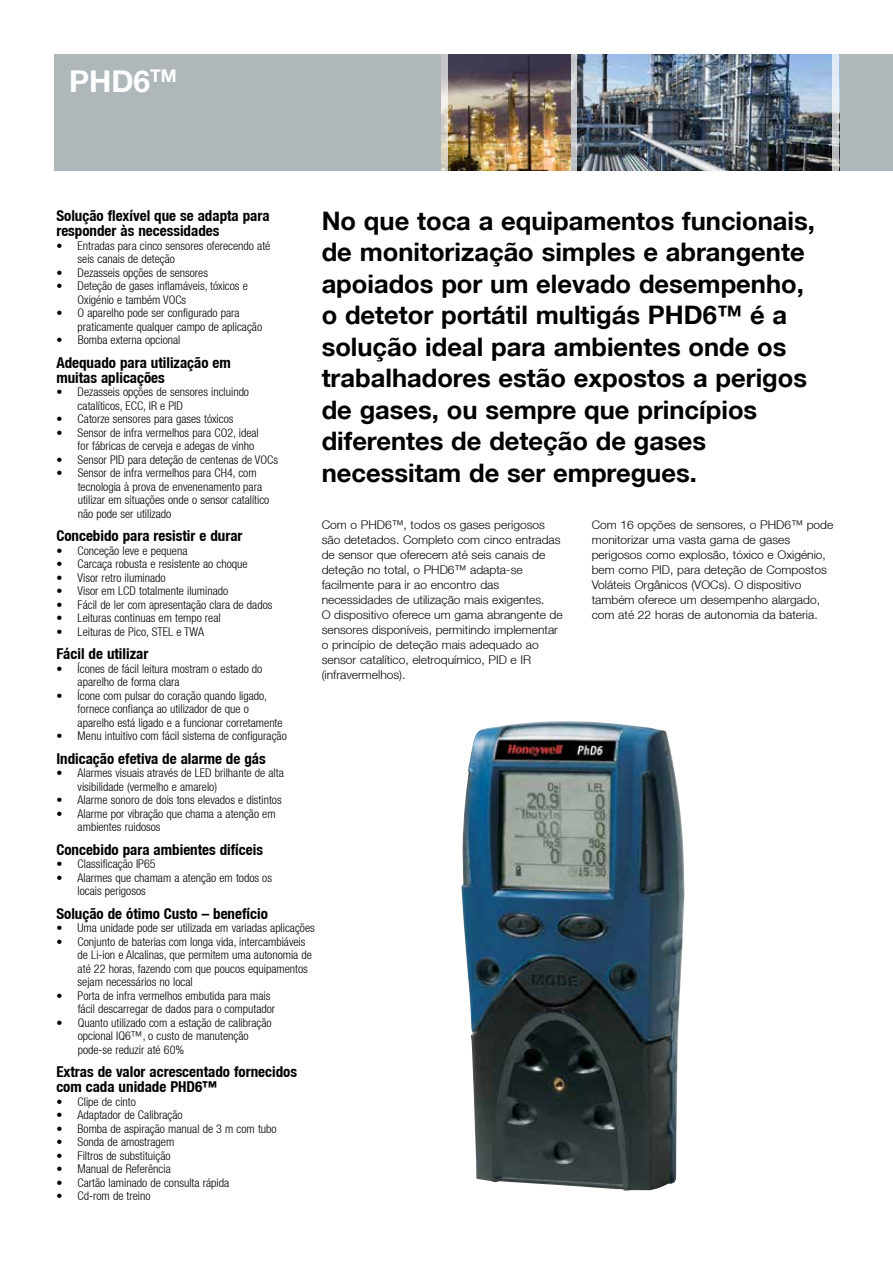
<style>
.page{position:relative;width:893px;height:1263px;background:#fff}
.page>*{position:absolute;margin:0;border:0;box-sizing:border-box;transform-origin:0 0}
.t1{font:700 30px "Helvetica Neue LT";color:#fff}
.t2{font:700 25.5px/31.5px "Helvetica Neue LT";color:#000}
.t3{font:700 condensed 15px/15px "Helvetica Neue LT";color:#000}
.t4{font:300 condensed 12px/13.5px "Helvetica Neue LT";color:#000}
.t5{font:300 12px/15px "Helvetica Neue LT";color:#000}
</style>
<div class="page">
<div style="left:54px;top:54px;width:839px;height:116px;background:#b0b7bb"></div>
<img style="left:448px;top:54px;width:385px;height:116px">
<svg style="left:570px;top:54px;width:7px;height:117px"></svg>
<svg style="left:833px;top:54px;width:6px;height:117px"></svg>
<svg style="left:442px;top:54px;width:6px;height:117px"></svg>
<img style="left:461px;top:721px;width:223px;height:470px">
<h1 class="t1" style="left:69px;top:62px;width:109px">PHD6<sup>TM</sup></h1>
<p class="t3" style="left:56px;top:208px;width:215px">Solução flexível que se adapta para responder às necessidades</p>
<p class="t4" style="left:78px;top:238px;width:194px;text-indent:-21px">• Entradas para cinco sensores oferecendo até seis canais de deteção</p>
<p class="t4" style="left:56px;top:265px;width:153px">• Dezasseis opções de sensores</p>
<p class="t4" style="left:78px;top:279px;width:172px;text-indent:-21px">• Deteção de gases inflamáveis, tóxicos e<br>Oxigénio e também VOCs</p>
<p class="t4" style="left:78px;top:306px;width:186px;text-indent:-21px">• O aparelho pode ser configurado para praticamente qualquer campo de aplicação</p>
<p class="t4" style="left:56px;top:333px;width:126px">• Bomba externa opcional</p>
<p class="t3" style="left:56px;top:355px;width:176px">Adequado para utilização em muitas aplicações</p>
<p class="t4" style="left:78px;top:385px;width:173px;text-indent:-21px">• Dezasseis opções de sensores incluindo catalíticos, ECC, IR e PID</p>
<p class="t4" style="left:56px;top:412px;width:179px">• Catorze sensores para gases tóxicos</p>
<p class="t4" style="left:78px;top:425px;width:183px;text-indent:-21px">• Sensor de infra vermelhos para CO2, ideal for fábricas de cerveja e adegas de vinho</p>
<p class="t4" style="left:56px;top:452px;width:223px">• Sensor PID para deteção de centenas de VOCs</p>
<p class="t4" style="left:78px;top:466px;width:193px;text-indent:-21px">• Sensor de infra vermelhos para CH4, com tecnologia à prova de envenenamento para utilizar em situações onde o sensor catalítico não pode ser utilizado</p>
<p class="t3" style="left:56px;top:528px;width:188px">Concebido para resistir e durar</p>
<p class="t4" style="left:56px;top:543px;width:133px">• Conceção leve e pequena</p>
<p class="t4" style="left:56px;top:557px;width:193px">• Carcaça robusta e resistente ao choque</p>
<p class="t4" style="left:56px;top:570px;width:111px">• Visor retro iluminado</p>
<p class="t4" style="left:56px;top:584px;width:173px">• Visor em LCD totalmente iluminado</p>
<p class="t4" style="left:56px;top:597px;width:218px">• Fácil de ler com apresentação clara de dados</p>
<p class="t4" style="left:56px;top:611px;width:166px">• Leituras continuas em tempo real</p>
<p class="t4" style="left:56px;top:624px;width:149px">• Leituras de Pico, STEL e TWA</p>
<p class="t3" style="left:56px;top:646px;width:94px">Fácil de utilizar</p>
<p class="t4" style="left:78px;top:661px;width:186px;text-indent:-21px">• Ícones de fácil leitura mostram o estado do aparelho de forma clara</p>
<p class="t4" style="left:78px;top:688px;width:207px;text-indent:-21px">• Ícone com pulsar do coração quando ligado, fornece confiança ao utilizador de que o aparelho está ligado e a funcionar corretamente</p>
<p class="t4" style="left:56px;top:729px;width:232px">• Menu intuitivo com fácil sistema de configuração</p>
<p class="t3" style="left:56px;top:751px;width:211px">Indicação efetiva de alarme de gás</p>
<p class="t4" style="left:78px;top:766px;width:208px;text-indent:-21px">• Alarmes visuais através de LED brilhante de alta visibilidade (vermelho e amarelo)</p>
<p class="t4" style="left:56px;top:793px;width:227px">• Alarme sonoro de dois tons elevados e distintos</p>
<p class="t4" style="left:78px;top:807px;width:199px;text-indent:-21px">• Alarme por vibração que chama a atenção em ambientes ruidosos</p>
<p class="t3" style="left:56px;top:842px;width:208px">Concebido para ambientes difíceis</p>
<p class="t4" style="left:56px;top:857px;width:101px">• Classificação IP65</p>
<p class="t4" style="left:78px;top:871px;width:196px;text-indent:-21px">• Alarmes que chamam a atenção em todos os locais perigosos</p>
<p class="t3" style="left:56px;top:906px;width:213px">Solução de ótimo Custo – benefício</p>
<p class="t4" style="left:56px;top:921px;width:260px">• Uma unidade pode ser utilizada em variadas aplicações</p>
<p class="t4" style="left:78px;top:935px;width:236px;text-indent:-21px">• Conjunto de baterias com longa vida, intercambiáveis de Li-ion e Alcalinas, que permitem uma autonomia de até 22 horas, fazendo com que poucos equipamentos sejam necessários no local</p>
<p class="t4" style="left:78px;top:989px;width:199px;text-indent:-21px">• Porta de infra vermelhos embutida para mais fácil descarregar de dados para o computador</p>
<p class="t4" style="left:78px;top:1016px;width:196px;text-indent:-21px">• Quanto utilizado com a estação de calibração opcional IQ6™, o custo de manutenção pode-se reduzir até 60%</p>
<p class="t3" style="left:56px;top:1064px;width:242px">Extras de valor acrescentado fornecidos com cada unidade PHD6™</p>
<p class="t4" style="left:56px;top:1095px;width:81px">• Clipe de cinto</p>
<p class="t4" style="left:56px;top:1108px;width:128px">• Adaptador de Calibração</p>
<p class="t4" style="left:56px;top:1122px;width:222px">• Bomba de aspiração manual de 3 m com tubo</p>
<p class="t4" style="left:56px;top:1135px;width:119px">• Sonda de amostragem</p>
<p class="t4" style="left:56px;top:1149px;width:116px">• Filtros de substituição</p>
<p class="t4" style="left:56px;top:1162px;width:116px">• Manual de Referência</p>
<p class="t4" style="left:56px;top:1176px;width:174px">• Cartão laminado de consulta rápida</p>
<p class="t4" style="left:56px;top:1189px;width:96px">• Cd-rom de treino</p>
<p class="t2" style="left:322px;top:204px;width:495px">No que toca a equipamentos funcionais, de monitorização simples e abrangente apoiados por um elevado desempenho, o detetor portátil multigás PHD6™ é a solução ideal para ambientes onde os trabalhadores estão expostos a perigos de gases, ou sempre que princípios diferentes de deteção de gases necessitam de ser empregues.</p>
<p class="t5" style="left:322px;top:517px;width:242px">Com o PHD6™, todos os gases perigosos são detetados. Completo com cinco entradas de sensor que oferecem até seis canais de deteção no total, o PHD6™ adapta-se facilmente para ir ao encontro das necessidades de utilização mais exigentes.<br>O dispositivo oferece um gama abrangente de sensores disponíveis, permitindo implementar o princípio de deteção mais adequado ao sensor catalítico, eletroquímico, PID e IR (infravermelhos).</p>
<p class="t5" style="left:592px;top:517px;width:243px">Com 16 opções de sensores, o PHD6™ pode monitorizar uma vasta gama de gases perigosos como explosão, tóxico e Oxigénio, bem como PID, para deteção de Compostos Voláteis Orgânicos (VOCs). O dispositivo também oferece um desempenho alargado, com até 22 horas de autonomia da bateria.</p>
</div>
